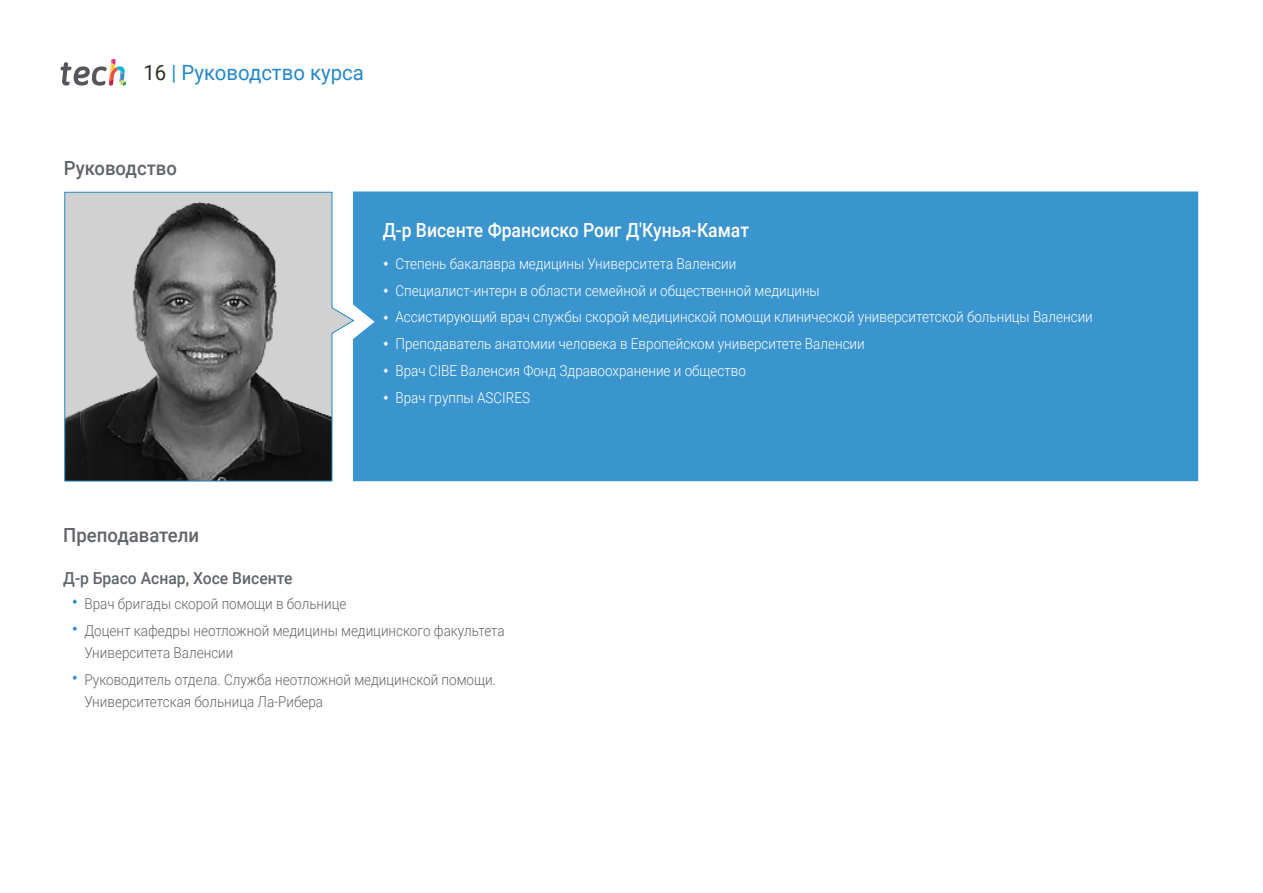
<style>
.page{position:relative;width:1263px;height:893px;background:#fff}
.page>*{position:absolute;margin:0;border:0;box-sizing:border-box;transform-origin:0 0}
.t1{font:21px "Roboto";color:#2488c9}
.t2{font:500 19.5px "Roboto";color:#fff;scale:.9 1}
.t3{font:500 19.5px "Roboto";color:#61646a;scale:.95 1}
.t4{font:500 16.5px "Roboto";color:#61646a;scale:.95 1}
.t5{font:300 15px/26.7px "Roboto";color:#fff;scale:.9 1}
.t6{font:300 15px/26.7px "Roboto";color:#61646a;scale:.9 1}
.s1{color:#312e20}
</style>
<div class="page">
<svg style="left:61px;top:59px;width:65px;height:27px"></svg>
<div style="left:353px;top:191px;width:845px;height:290px;background:#3a94ce"></div>
<svg style="left:64px;top:192px;width:290px;height:289px;background:#8a8d8f"></svg>
<svg style="left:384px;top:261px;width:4px;height:5px"></svg>
<svg style="left:384px;top:288px;width:4px;height:5px"></svg>
<svg style="left:384px;top:315px;width:4px;height:5px"></svg>
<svg style="left:384px;top:341px;width:4px;height:5px"></svg>
<svg style="left:384px;top:368px;width:4px;height:5px"></svg>
<svg style="left:384px;top:395px;width:4px;height:5px"></svg>
<h1 class="t1" style="left:144px;top:57px;width:222px"><span class="s1">16</span> | Руководство курса</h1>
<h2 class="t3" style="left:64px;top:155px;width:121px">Руководство</h2>
<h2 class="t2" style="left:383px;top:216px;width:408px">Д-р Висенте Франсиско Роиг Д'Кунья-Камат</h2>
<p class="t5" style="left:395px;top:250px;width:776px">Степень бакалавра медицины Университета Валенсии<br>Специалист-интерн в области семейной и общественной медицины<br>Ассистирующий врач cлужбы скорой медицинской помощи клинической университетской больницы Валенсии Преподаватель анатомии человека в Европейском университете Валенсии<br>Врач CIBE Валенсия Фонд Здравоохранение и общество<br>Врач группы ASCIRES</p>
<h2 class="t3" style="left:63px;top:521px;width:144px">Преподаватели</h2>
<p class="t4" style="left:63px;top:567px;width:243px">Д-р Брасо Аснар, Хосе Висенте</p>
<p class="t6" style="left:85px;top:590px;width:468px">Врач бригады скорой помощи в больнице<br>Доцент кафедры неотложной медицины медицинского факультета</p>
<p class="t6" style="left:85px;top:639px;width:458px">Университета Валенсии<br>Руководитель отдела. Служба неотложной медицинской помощи.</p>
<p class="t6" style="left:85px;top:688px;width:267px">Университетская больница Ла-Рибера</p>
</div>
